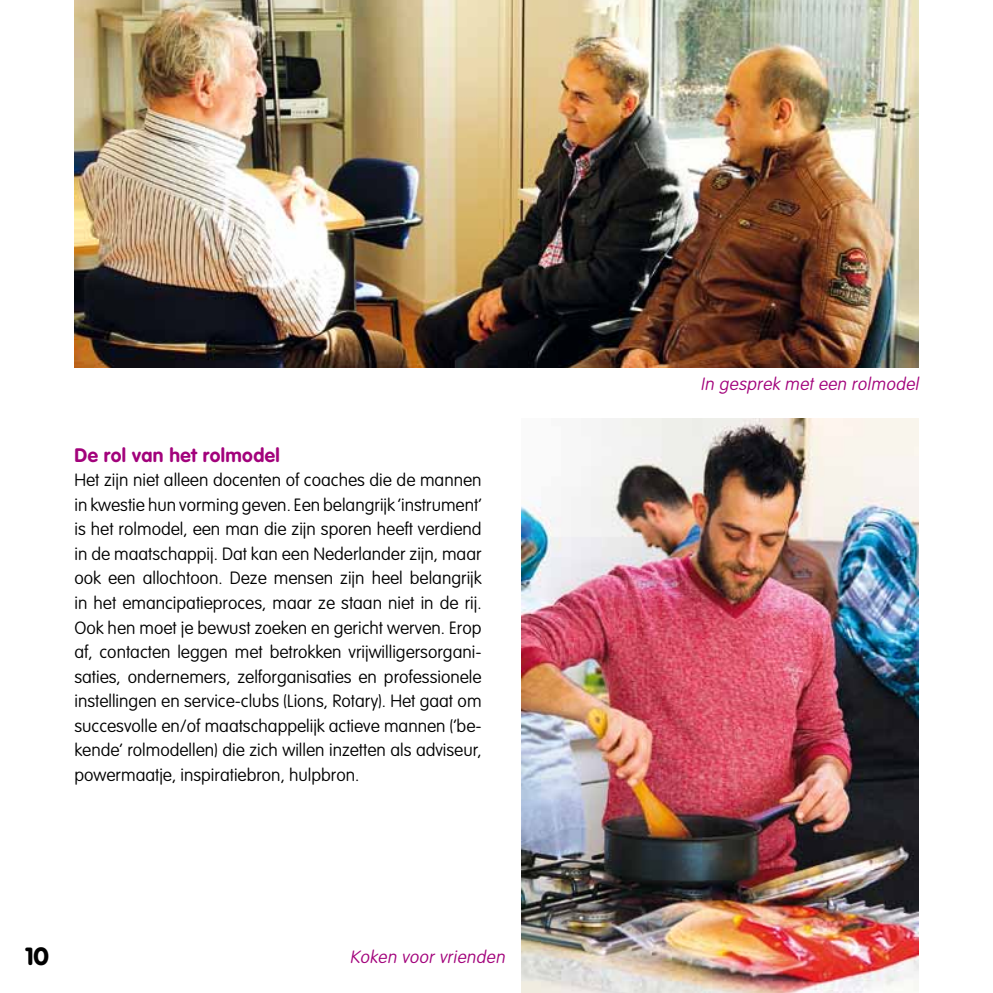
<style>
.page{position:relative;width:993px;height:993px;background:#fff}
.page>*{position:absolute;margin:0;border:0;box-sizing:border-box;transform-origin:0 0}
.t1{font:900 24.5px "VAG Rounded";color:#000}
.t2{font:700 19.25px "VAG Rounded";letter-spacing:.02em;color:#a2027b}
.t3{font:100 17.5px/24.5px "VAG Rounded";color:#000;text-align:justify}
.t4{font:italic 100 17.5px "VAG Rounded";color:#a2027b}
</style>
<div class="page">
<img style="left:521px;top:418px;width:397px;height:574px">
<img style="left:74px;top:0;width:844px;height:367px">
<p class="t2" style="left:74px;top:443px;width:207px">De rol van het rolmodel</p>
<p class="t3" style="left:74px;top:468px;width:408px">Het zijn niet alleen docenten of coaches die de mannen in kwestie hun vorming geven. Een belangrijk ‘instrument’ is het rolmodel, een man die zijn sporen heeft verdiend in de maatschappij. Dat kan een Nederlander zijn, maar ook een allochtoon. Deze mensen zijn heel belangrijk in het emancipatieproces, maar ze staan niet in de rij.<br>Ook hen moet je bewust zoeken en gericht werven. Erop af, contacten leggen met betrokken vrijwilligersorgani&shy;saties, ondernemers, zelforganisaties en professionele instellingen en service-clubs (Lions, Rotary). Het gaat om succesvolle en/of maatschappelijk actieve mannen (‘be&shy;kende’ rolmodellen) die zich willen inzetten als adviseur, powermaatje, inspiratiebron, hulpbron.</p>
<h1 class="t1" style="left:25px;top:941px;width:25px">10</h1>
<p class="t4" style="left:349px;top:946px;width:160px">Koken voor vrienden</p>
<p class="t4" style="left:700px;top:374px;width:223px">In gesprek met een rolmodel</p>
</div>
